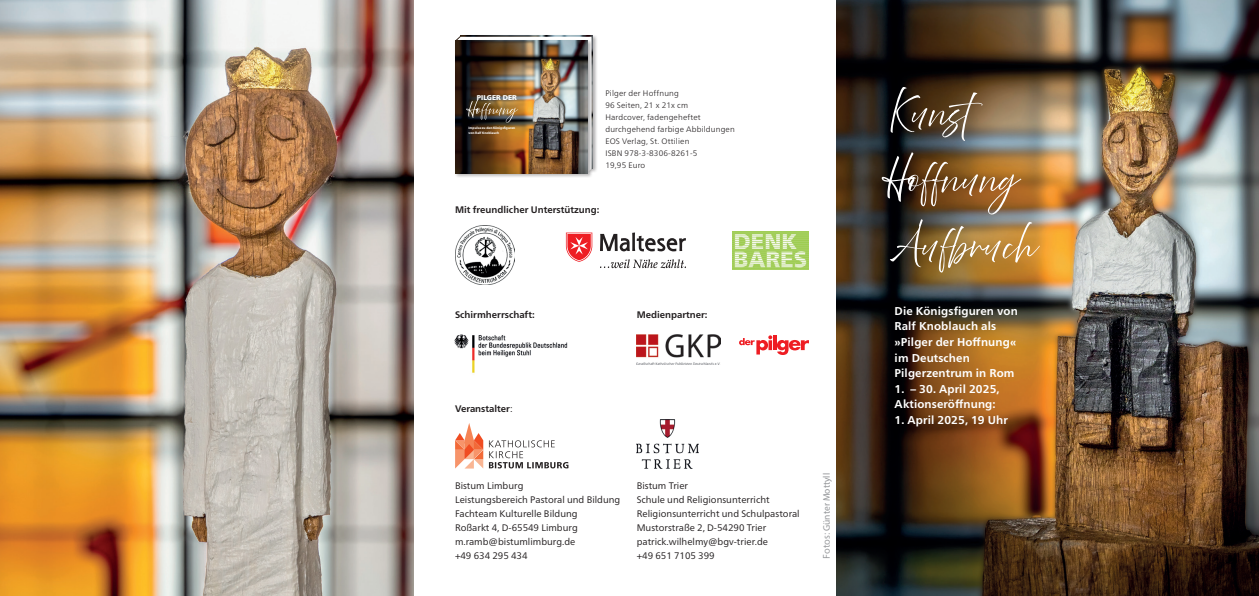
<style>
.page{position:relative;width:1259px;height:596px;background:#fff}
.page>*{position:absolute;margin:0;border:0;box-sizing:border-box;transform-origin:0 0}
.t1{font:700 11.4px/15.6px "Frutiger Neue LT Pro";letter-spacing:.01em;color:#fff}
.t2{font:9.5px/14px "Frutiger Neue LT Pro";color:#231f20}
.t3{font:700 9.5px "Frutiger Neue LT Pro";color:#231f20}
.t4{font:9.5px "Myriad Pro";color:#939598}
.t5{font:300 8px/12px "Frutiger Neue LT Pro";letter-spacing:.02em;color:#231f20}
.t6{font:900 6.9px "Frutiger Neue LT Pro";color:#fff}
.t7{font:700 3.5px/4.8px "Myriad Pro";letter-spacing:.01em;color:#fff}
.s1{font-weight:400}
.s2{font-family:"Frutiger Neue LT Pro"}
</style>
<div class="page">
<img style="left:454px;top:334px;width:114px;height:39px">
<img style="left:733px;top:231px;width:76px;height:38px">
<img style="left:836px;top:0;width:423px;height:595px">
<img style="left:881px;top:152px;width:159px;height:120px">
<svg style="left:890px;top:87px;width:92px;height:54px;background:#594b3b"></svg>
<img style="left:0;top:0;width:414px;height:595px">
<div style="left:459px;top:35px;width:139px;height:138px;background:#231f20;opacity:.35"></div>
<div style="left:454px;top:39px;width:138px;height:139px;background:#231f20;opacity:.35"></div>
<img style="left:455px;top:36px;width:136px;height:137px">
<img style="left:455px;top:225px;width:59px;height:59px">
<img style="left:637px;top:419px;width:61px;height:49px">
<svg style="left:566px;top:232px;width:26px;height:29px"></svg>
<svg style="left:600px;top:232px;width:86px;height:19px"></svg>
<svg style="left:600px;top:259px;width:86px;height:9px"></svg>
<img style="left:637px;top:334px;width:83px;height:30px">
<svg style="left:739px;top:335px;width:70px;height:20px"></svg>
<svg style="left:455px;top:423px;width:28px;height:45px"></svg>
<svg style="left:489px;top:440px;width:79px;height:28px"></svg>
<p class="t6" style="left:477px;top:93px;width:41px">PILGER DER</p>
<p class="t7" style="left:468px;top:125px;width:48px">Impulse zu den Königsfiguren von Ralf Knoblauch</p>
<p class="t7" style="left:474px;top:125px;width:32px">von Ralf Knoblauch</p>
<p class="t5" style="left:605px;top:87px;width:131px">Pilger der Hoffnung<br>96 Seiten, 21 x 21x cm<br>Hardcover, fadengeheftet durchgehend farbige Abbildungen<br>EOS Verlag, St. Ottilien<br>ISBN 978-3-8306-8261-5<br>19,95 Euro</p>
<p class="t3" style="left:455px;top:204px;width:146px">Mit freundlicher Unterstützung:</p>
<p class="t3" style="left:455px;top:309px;width:81px">Schirmherrschaft:</p>
<p class="t3" style="left:637px;top:309px;width:72px">Medienpartner:</p>
<p class="t3" style="left:455px;top:403px;width:59px">Veranstalter<span class="s1">:</span></p>
<p class="t2" style="left:455px;top:478px;width:167px">Bistum Limburg<br>Leistungsbereich Pastoral und Bildung<br>Fachteam Kulturelle Bildung<br>Roßarkt 4, D-65549 Limburg m.ramb@bistumlimburg.de<br>+49 634 295 434</p>
<p class="t2" style="left:637px;top:478px;width:164px">Bistum Trier<br>Schule und Religionsunterricht<br>Religionsunterricht und Schulpastoral<br>Mustorstraße 2, D-54290 Trier patrick.wilhelmy@bgv-trier.de<br>+49 651 7105 399</p>
<p class="t4" style="left:820px;top:558px;width:87px;rotate:-90deg"><span class="s2">Fotos:</span> Günter Mottyll</p>
<p class="t1" style="left:894px;top:302px;width:125px">Die Königsfiguren von<br>Ralf Knoblauch als »Pilger der Hoffnung« im Deutschen<br>Pilgerzentrum in Rom</p>
<p class="t1" style="left:894px;top:380px;width:106px">1. – 30. April 2025,<br>Aktionseröffnung:</p>
<p class="t1" style="left:894px;top:412px;width:115px">1. April 2025, 19 Uhr</p>
</div>
